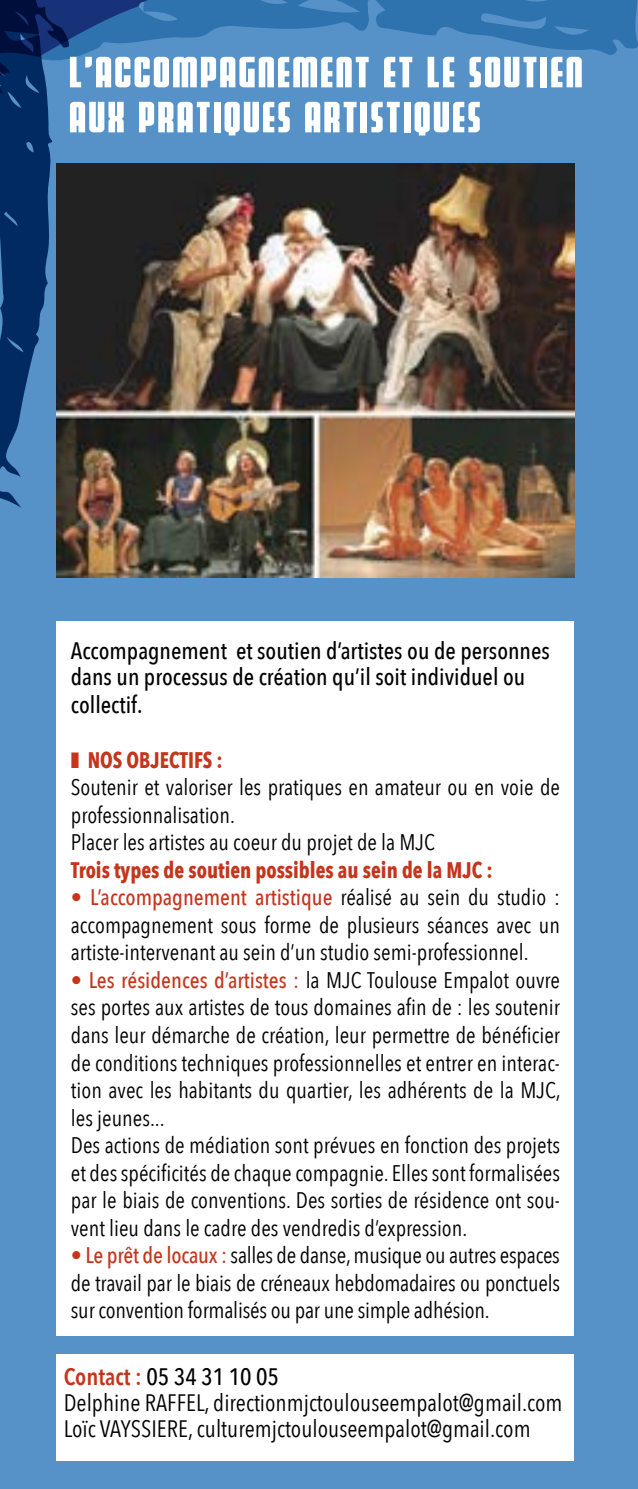
<style>
.page{position:relative;width:638px;height:1489px;background:#fff}
.page>*{position:absolute;margin:0;border:0;box-sizing:border-box;transform-origin:0 0}
.t1{font:44.75px/45px "Homelander";letter-spacing:.04em;color:#fff;scale:1.18 1}
.t2{font:23.75px/26.2px "Avenir Next Condensed";color:#000}
.t3{font:500 23.75px/26.8px "Avenir Next Condensed";color:#000}
.t4{font:22.5px/27.5px "Avenir Next Condensed";color:#000}
.t5{font:700 22.5px "Avenir Next Condensed";color:#c5351c;scale:.92 1}
.s1{color:#c5351c}
.s2{font-weight:700;color:#c5351c}
.s3{font-weight:500;color:#c5351c}
.s4{font-weight:600;color:#c5351c}
.s5{font-weight:500}
</style>
<div class="page">
<div style="left:0;top:0;width:638px;height:1488px;background:#5692c8"></div>
<div style="left:57px;top:621px;width:517px;height:713px;background:#fff"></div>
<div style="left:57px;top:1353px;width:517px;height:107px;background:#fff"></div>
<img style="left:57px;top:164px;width:517px;height:414px">
<svg style="left:287px;top:0;width:351px;height:55px;fill:#2e73ae"></svg>
<img style="left:0;top:0;width:287px;height:508px">
<h1 class="t1" style="left:69px;top:49px;width:437px">L’ACCOMPAGNEMENT ET LE SOUTIEN<br>AUX PRATIQUES ARTISTIQUES</h1>
<p class="t3" style="left:71px;top:637px;width:480px">Accompagnement et soutien d’artistes ou de personnes dans un processus de création qu’il soit individuel ou collectif.</p>
<p class="t4" style="left:71px;top:745px;width:491px"><span class="s1">❚</span> <span class="s2">NOS OBJECTIFS :<br></span>Soutenir et valoriser les pratiques en amateur ou en voie de professionnalisation.<br>Placer les artistes au coeur du projet de la MJC</p>
<p class="t5" style="left:71px;top:856px;width:460px">Trois types de soutien possibles au sein de la MJC :</p>
<p class="t4" style="left:71px;top:882px;width:490px;text-align:justify"><span class="s3">• L’accompagnement artistique</span> réalisé au sein du studio : accompagnement sous forme de plusieurs séances avec un artiste-intervenant au sein d’un studio semi-professionnel.</p>
<p class="t4" style="left:71px;top:965px;width:491px"><span class="s3">• Les résidences d’artistes :</span> la MJC Toulouse Empalot ouvre ses portes aux artistes de tous domaines afin de : les soutenir dans leur démarche de création, leur permettre de bénéficier de conditions techniques professionnelles et entrer en interac&shy;tion avec les habitants du quartier, les adhérents de la MJC, les jeunes...<br>Des actions de médiation sont prévues en fonction des projets et des spécificités de chaque compagnie. Elles sont formalisées par le biais de conventions. Des sorties de résidence ont sou&shy;vent lieu dans le cadre des vendredis d’expression.</p>
<p class="t4" style="left:71px;top:1240px;width:491px;text-align:justify"><span class="s3">• Le prêt de locaux :</span> salles de danse, musique ou autres espaces de travail par le biais de créneaux hebdomadaires ou ponctuels sur convention formalisés ou par une simple adhésion.</p>
<p class="t2" style="left:64px;top:1361px;width:500px"><span class="s4">Contact :</span> <span class="s5">05 34 31 10 05<br></span>Delphine RAFFEL, directionmjctoulouseempalot@gmail.com<br>Loïc VAYSSIERE, culturemjctoulouseempalot@gmail.com</p>
</div>
